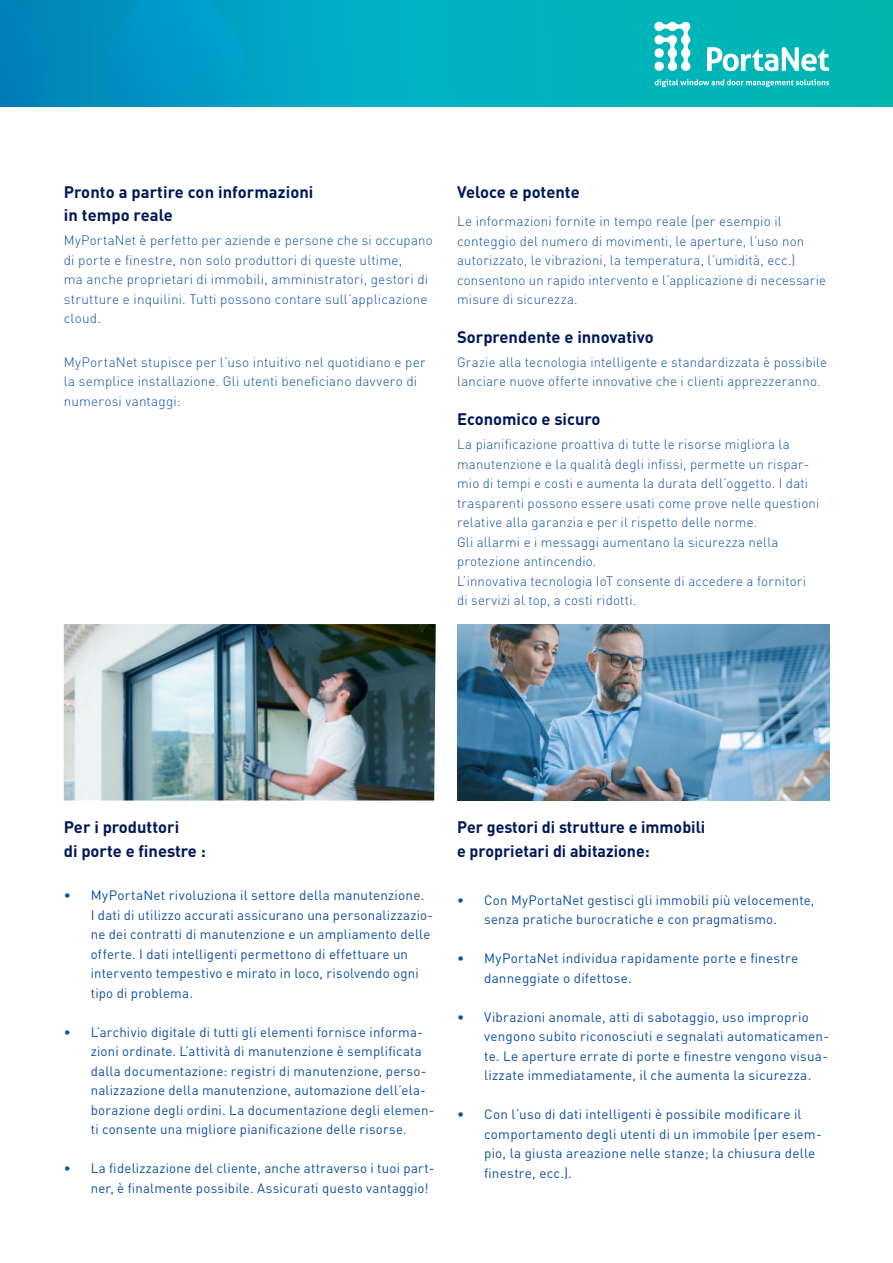
<style>
.page{position:relative;width:893px;height:1263px;background:#fff}
.page>*{position:absolute;margin:0;border:0;box-sizing:border-box;transform-origin:0 0}
.t1{font:700 16.5px/23.7px "DIN";color:#011858}
.t2{font:13.5px/19.5px "DIN";letter-spacing:.015em;color:#0d4da1}
.t3{font:300 13.5px/19.5px "DIN";letter-spacing:.015em;color:#0d4da1}
</style>
<div class="page">
<svg style="left:250px;top:0;width:643px;height:106px;background:#00b2bd"></svg>
<svg style="left:0;top:0;width:250px;height:106px;background:#0091c0"></svg>
<img style="left:457px;top:624px;width:372px;height:176px">
<img style="left:64px;top:624px;width:372px;height:176px">
<svg style="left:654px;top:21px;width:37px;height:50px"></svg>
<svg style="left:707px;top:47px;width:122px;height:24px"></svg>
<svg style="left:655px;top:79px;width:174px;height:8px"></svg>
<p class="t1" style="left:64px;top:179px;width:251px">Pronto a partire con informazioni in tempo reale</p>
<p class="t3" style="left:64px;top:230px;width:370px">MyPortaNet è perfetto per aziende e persone che si occupano di porte e finestre, non solo produttori di queste ultime,<br>ma anche proprietari di immobili, amministratori, gestori di strutture e inquilini. Tutti possono contare sull’applicazione cloud.</p>
<p class="t3" style="left:64px;top:352px;width:363px">MyPortaNet stupisce per l’uso intuitivo nel quotidiano e per la semplice installazione. Gli utenti beneficiano davvero di numerosi vantaggi:</p>
<p class="t1" style="left:457px;top:179px;width:124px">Veloce e potente</p>
<p class="t3" style="left:457px;top:211px;width:370px">Le informazioni fornite in tempo reale (per esempio il conteggio del numero di movimenti, le aperture, l’uso non autorizzato, le vibrazioni, la temperatura, l’umidità, ecc.) consentono un rapido intervento e l’applicazione di necessarie misure di sicurezza.</p>
<p class="t1" style="left:457px;top:325px;width:198px">Sorprendente e innovativo</p>
<p class="t3" style="left:457px;top:352px;width:371px">Grazie alla tecnologia intelligente e standardizzata è possibile lanciare nuove offerte innovative che i clienti apprezzeranno.</p>
<p class="t1" style="left:457px;top:407px;width:145px">Economico e sicuro</p>
<p class="t3" style="left:457px;top:434px;width:364px">La pianificazione proattiva di tutte le risorse migliora la manutenzione e la qualità degli infissi, permette un rispar&shy;mio di tempi e costi e aumenta la durata dell’oggetto. I dati trasparenti possono essere usati come prove nelle questioni relative alla garanzia e per il rispetto delle norme.<br>Gli allarmi e i messaggi aumentano la sicurezza nella protezione antincendio.<br>L’innovativa tecnologia IoT consente di accedere a fornitori di servizi al top, a costi ridotti.</p>
<p class="t1" style="left:64px;top:815px;width:144px">Per i produttori<br>di porte e finestre :</p>
<p class="t2" style="left:91px;top:885px;width:344px;text-indent:-27px">• MyPortaNet rivoluziona il settore della manutenzione.<br>I dati di utilizzo accurati assicurano una personalizzazio&shy;ne dei contratti di manutenzione e un ampliamento delle offerte. I dati intelligenti permettono di effettuare un intervento tempestivo e mirato in loco, risolvendo ogni tipo di problema.</p>
<p class="t2" style="left:91px;top:1022px;width:345px;text-indent:-27px">• L’archivio digitale di tutti gli elementi fornisce informa&shy;zioni ordinate. L’attività di manutenzione è semplificata dalla documentazione: registri di manutenzione, perso&shy;nalizzazione della manutenzione, automazione dell’ela&shy;borazione degli ordini. La documentazione degli elemen&shy;ti consente una migliore pianificazione delle risorse.</p>
<p class="t2" style="left:91px;top:1158px;width:345px;text-indent:-27px">• La fidelizzazione del cliente, anche attraverso i tuoi part&shy;ner, è finalmente possibile. Assicurati questo vantaggio!</p>
<p class="t1" style="left:457px;top:815px;width:250px">Per gestori di strutture e immobili e proprietari di abitazione:</p>
<p class="t2" style="left:484px;top:890px;width:332px;text-indent:-27px">• Con MyPortaNet gestisci gli immobili più velocemente, senza pratiche burocratiche e con pragmatismo.</p>
<p class="t2" style="left:484px;top:948px;width:316px;text-indent:-27px">• MyPortaNet individua rapidamente porte e finestre danneggiate o difettose.</p>
<p class="t2" style="left:484px;top:1007px;width:347px;text-indent:-27px">• Vibrazioni anomale, atti di sabotaggio, uso improprio vengono subito riconosciuti e segnalati automaticamen&shy;te. Le aperture errate di porte e finestre vengono visua&shy;lizzate immediatamente, il che aumenta la sicurezza.</p>
<p class="t2" style="left:484px;top:1104px;width:339px;text-indent:-27px">• Con l’uso di dati intelligenti è possibile modificare il comportamento degli utenti di un immobile (per esem&shy;pio, la giusta areazione nelle stanze; la chiusura delle finestre, ecc.).</p>
</div>
